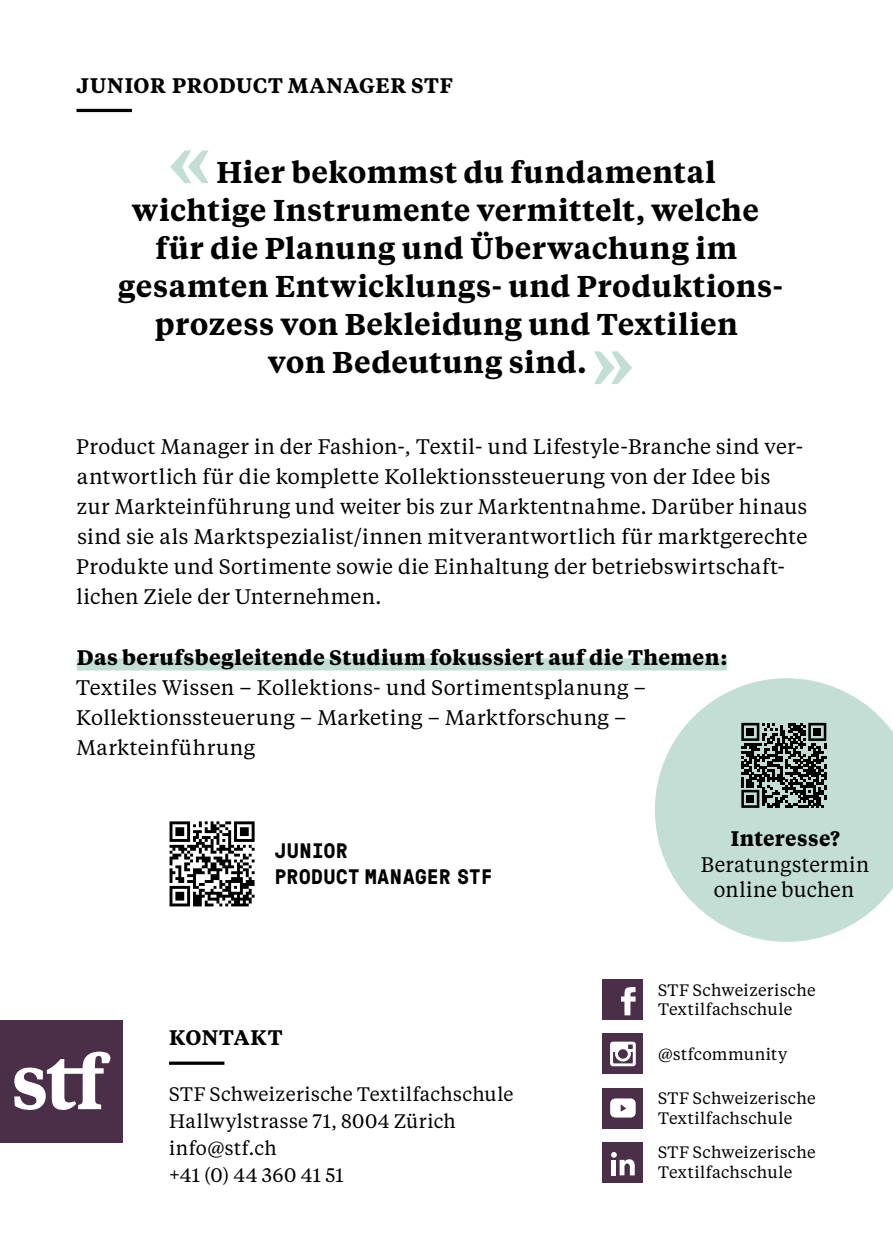
<style>
.page{position:relative;width:893px;height:1259px;background:#fff}
.page>*{position:absolute;margin:0;border:0;box-sizing:border-box;transform-origin:0 0}
.t1{font:600 80.4px "Tiempos Text";color:#c3dfd5}
.t2{font:600 30px "Tiempos Text";letter-spacing:.015em;color:#000}
.t3{font:21px/30px "Tiempos Text";letter-spacing:.02em;color:#000}
.t4{font:700 21px "Tiempos Text";letter-spacing:.015em;color:#000}
.t5{font:600 21px "Tiempos Text";letter-spacing:.02em;color:#000}
.t6{font:700 21px/25.5px "GT Pressura Mono";letter-spacing:.035em;color:#000}
.t7{font:19.5px/27px "Tiempos Text";letter-spacing:.02em;color:#000}
.t8{font:16.5px/19.5px "Tiempos Text";letter-spacing:.02em;color:#000}
</style>
<div class="page">
<svg style="left:655px;top:678px;width:238px;height:264px;fill:#c3dfd5"></svg>
<svg style="left:741px;top:723px;width:85px;height:85px"></svg>
<div style="left:746px;top:728px;width:8px;height:8px;background:#000"></div>
<div style="left:813px;top:728px;width:8px;height:8px;background:#000"></div>
<div style="left:746px;top:795px;width:8px;height:7px;background:#000"></div>
<hr style="left:169px;top:1061px;width:55px;height:3px;background:#000">
<div style="left:0;top:1020px;width:123px;height:123px;background:#4b2f49"></div>
<svg style="left:14px;top:1051px;width:97px;height:59px"></svg>
<div style="left:603px;top:1141px;width:40px;height:41px;background:#4b2f49"></div>
<svg style="left:611px;top:1152px;width:24px;height:23px"></svg>
<div style="left:603px;top:1087px;width:40px;height:41px;background:#4b2f49"></div>
<svg style="left:610px;top:1098px;width:26px;height:19px"></svg>
<div style="left:603px;top:1033px;width:40px;height:41px;background:#4b2f49"></div>
<svg style="left:610px;top:1041px;width:26px;height:25px"></svg>
<div style="left:603px;top:979px;width:40px;height:41px;background:#4b2f49"></div>
<svg style="left:621px;top:987px;width:14px;height:28px"></svg>
<hr style="left:77px;top:109px;width:55px;height:3px;background:#000">
<div style="left:77px;top:658px;width:650px;height:12px;background:#c3dfd5"></div>
<svg style="left:170px;top:821px;width:85px;height:85px"></svg>
<p class="t5" style="left:77px;top:70px;width:378px">JUNIOR PRODUCT MANAGER STF</p>
<h1 class="t1" style="left:168px;top:104px;width:46px">«</h1>
<h2 class="t2" style="left:217px;top:151px;width:501px">Hier bekommst du fundamental</h2>
<h2 class="t2" style="left:132px;top:189px;width:629px">wichtige Instrumente vermittelt, welche</h2>
<h2 class="t2" style="left:156px;top:227px;width:583px">für die Planung und Überwachung im</h2>
<h2 class="t2" style="left:118px;top:265px;width:664px">gesamten Entwicklungs- und Produktions-</h2>
<h2 class="t2" style="left:155px;top:303px;width:584px">prozess von Bekleidung und Textilien</h2>
<h2 class="t2" style="left:268px;top:341px;width:320px">von Bedeutung sind.</h2>
<h1 class="t1" style="left:591px;top:305px;width:46px">»</h1>
<p class="t3" style="left:76px;top:431px;width:733px">Product Manager in der Fashion-, Textil- und Lifestyle-Branche sind ver&shy;antwortlich für die komplette Kollektionssteuerung von der Idee bis<br>zur Markteinführung und weiter bis zur Marktentnahme. Darüber hinaus sind sie als Marktspezialist/innen mitverantwortlich für marktgerechte Produkte und Sortimente sowie die Einhaltung der betriebswirtschaft&shy;lichen Ziele der Unternehmen.</p>
<p class="t4" style="left:77px;top:642px;width:652px">Das berufsbegleitende Studium fokussiert auf die Themen:</p>
<p class="t3" style="left:76px;top:671px;width:571px">Textiles Wissen – Kollektions- und Sortimentsplanung –<br>Kollektionssteuerung – Marketing – Marktforschung –<br>Markteinführung</p>
<p class="t6" style="left:275px;top:837px;width:219px">JUNIOR<br>PRODUCT MANAGER STF</p>
<p class="t5" style="left:169px;top:1023px;width:115px">KONTAKT</p>
<p class="t7" style="left:169px;top:1080px;width:346px">STF Schweizerische Textilfachschule<br>Hallwylstrasse 71, 8004 Zürich info@stf.ch<br>+41 (0) 44 360 41 51</p>
<p class="t4" style="left:731px;top:824px;width:111px">Interesse?</p>
<p class="t3" style="left:701px;top:850px;width:170px;line-height:25.5px;text-align:center">Beratungstermin online buchen</p>
<p class="t8" style="left:658px;top:979px;width:159px">STF Schweizerische<br>Textilfachschule</p>
<p class="t8" style="left:658px;top:1043px;width:131px">@stfcommunity</p>
<p class="t8" style="left:658px;top:1087px;width:159px">STF Schweizerische<br>Textilfachschule</p>
<p class="t8" style="left:658px;top:1141px;width:159px">STF Schweizerische<br>Textilfachschule</p>
</div>
